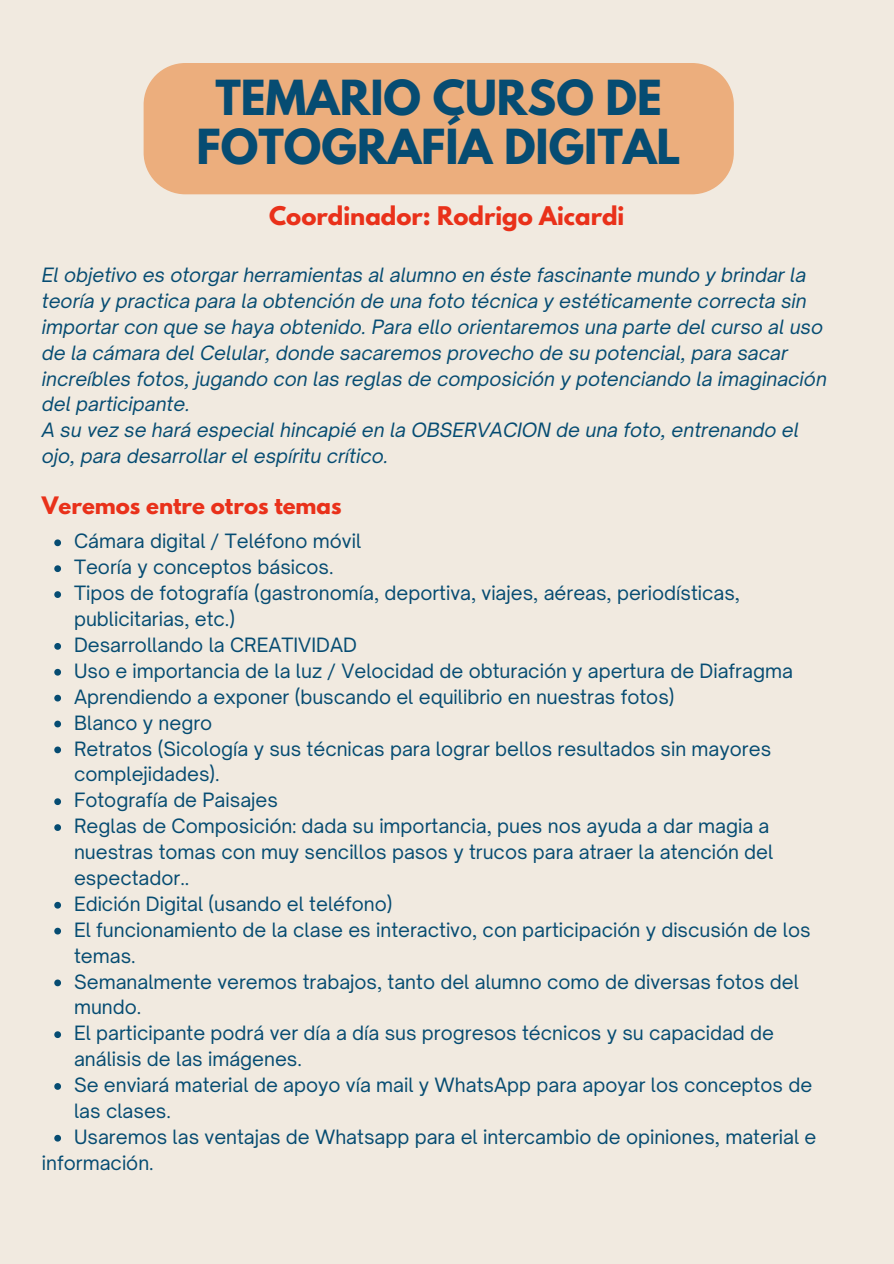
<style>
.page{position:relative;width:894px;height:1264px;background:#fff}
.page>*{position:absolute;margin:0;border:0;box-sizing:border-box;transform-origin:0 0}
.t1{font:700 42.75px/48.3px "League Spartan";color:#064c72;text-align:center}
.t2{font:700 22.8px "League Spartan";color:#e9311a}
.t3{font:700 21.3px "League Spartan";color:#e9311a}
.t4{font:18.9px/25.8px "Open Sauce One";color:#064c72}
.t5{font:italic 18.9px/25.8px "Open Sauce One";color:#064c72}
</style>
<div class="page">
<div style="left:0;top:0;width:893px;height:1263px;background:#f1eae0"></div>
<div style="left:143px;top:63px;width:590px;height:131px;background:#ecae7d"></div>
<svg style="left:54px;top:539px;width:7px;height:7px"></svg>
<svg style="left:54px;top:565px;width:7px;height:7px"></svg>
<svg style="left:54px;top:591px;width:7px;height:7px"></svg>
<svg style="left:54px;top:643px;width:7px;height:6px"></svg>
<svg style="left:54px;top:669px;width:7px;height:6px"></svg>
<svg style="left:54px;top:694px;width:7px;height:7px"></svg>
<svg style="left:54px;top:720px;width:7px;height:7px"></svg>
<svg style="left:54px;top:746px;width:7px;height:7px"></svg>
<svg style="left:54px;top:798px;width:7px;height:7px"></svg>
<svg style="left:54px;top:824px;width:7px;height:7px"></svg>
<svg style="left:54px;top:901px;width:7px;height:7px"></svg>
<svg style="left:54px;top:927px;width:7px;height:7px"></svg>
<svg style="left:54px;top:979px;width:7px;height:7px"></svg>
<svg style="left:54px;top:1031px;width:7px;height:7px"></svg>
<svg style="left:54px;top:1083px;width:7px;height:6px"></svg>
<svg style="left:54px;top:1134px;width:7px;height:7px"></svg>
<h1 class="t1" style="left:196px;top:79px;width:485px">TEMARIO CURSO DE<br>FOTOGRAFÍA DIGITAL</h1>
<p class="t2" style="left:269px;top:205px;width:357px">Coordinador: Rodrigo Aicardi</p>
<h2 class="t5" style="left:42px;top:262px;width:765px">El objetivo es otorgar herramientas al alumno en éste fascinante mundo y brindar la</h2>
<p class="t5" style="left:42px;top:288px;width:766px">teoría y practica para la obtención de una foto técnica y estéticamente correcta sin</p>
<p class="t5" style="left:42px;top:314px;width:786px">importar con que se haya obtenido. Para ello orientaremos una parte del curso al uso de la cámara del Celular, donde sacaremos provecho de su potencial, para sacar increíbles fotos, jugando con las reglas de composición y potenciando la imaginación del participante.</p>
<p class="t5" style="left:42px;top:417px;width:758px">A su vez se hará especial hincapié en la OBSERVACION de una foto, entrenando el</p>
<p class="t5" style="left:42px;top:443px;width:348px">ojo, para desarrollar el espíritu crítico.</p>
<p class="t3" style="left:42px;top:494px;width:301px">Veremos entre otros temas</p>
<h2 class="t4" style="left:74px;top:528px;width:289px">Cámara digital / Teléfono móvil</h2>
<p class="t4" style="left:74px;top:554px;width:261px">Teoría y conceptos básicos.</p>
<p class="t4" style="left:74px;top:580px;width:667px">Tipos de fotografía (gastronomía, deportiva, viajes, aéreas, periodísticas, publicitarias, etc.)</p>
<p class="t4" style="left:74px;top:632px;width:284px">Desarrollando la CREATIVIDAD</p>
<p class="t4" style="left:74px;top:657px;width:720px">Uso e importancia de la luz / Velocidad de obturación y apertura de Diafragma</p>
<p class="t4" style="left:74px;top:683px;width:602px">Aprendiendo a exponer (buscando el equilibrio en nuestras fotos)</p>
<p class="t4" style="left:74px;top:709px;width:140px">Blanco y negro</p>
<p class="t4" style="left:74px;top:735px;width:698px">Retratos (Sicología y sus técnicas para lograr bellos resultados sin mayores complejidades).</p>
<p class="t4" style="left:74px;top:787px;width:205px">Fotografía de Paisajes</p>
<p class="t4" style="left:74px;top:813px;width:700px">Reglas de Composición: dada su importancia, pues nos ayuda a dar magia a nuestras tomas con muy sencillos pasos y trucos para atraer la atención del espectador..</p>
<p class="t4" style="left:74px;top:890px;width:320px">Edición Digital (usando el teléfono)</p>
<p class="t4" style="left:74px;top:916px;width:737px">El funcionamiento de la clase es interactivo, con participación y discusión de los temas.</p>
<p class="t4" style="left:74px;top:968px;width:726px">Semanalmente veremos trabajos, tanto del alumno como de diversas fotos del mundo.</p>
<p class="t4" style="left:74px;top:1020px;width:701px">El participante podrá ver día a día sus progresos técnicos y su capacidad de análisis de las imágenes.</p>
<p class="t4" style="left:74px;top:1071px;width:739px">Se enviará material de apoyo vía mail y WhatsApp para apoyar los conceptos de las clases.</p>
<p class="t4" style="left:74px;top:1123px;width:743px">Usaremos las ventajas de Whatsapp para el intercambio de opiniones, material e</p>
<p class="t4" style="left:42px;top:1149px;width:113px">información.</p>
</div>
